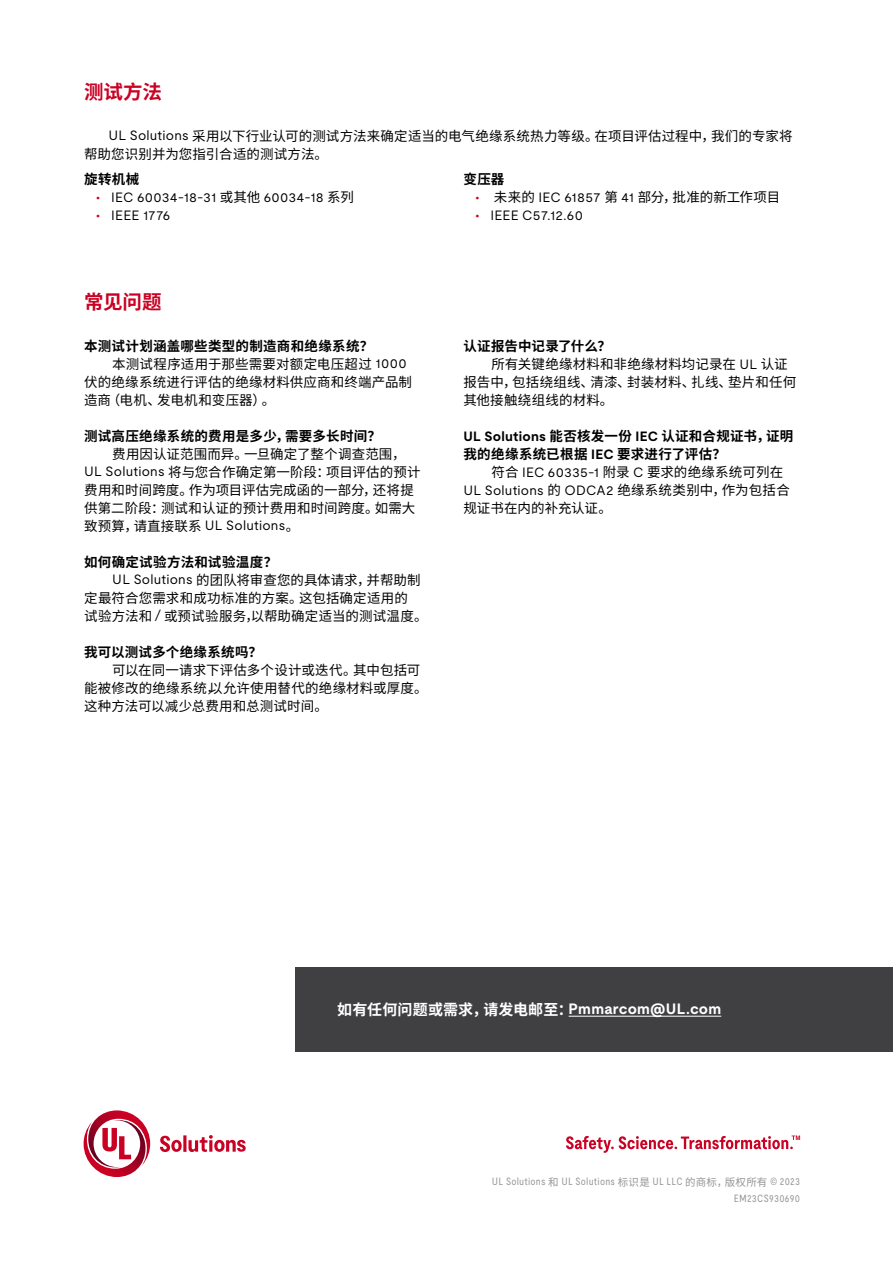
<style>
.page{position:relative;width:893px;height:1263px;background:#fff}
.page>*{position:absolute;margin:0;border:0;box-sizing:border-box;transform-origin:0 0}
.t1{font:700 19.5px "Noto Sans SC";letter-spacing:-.005em;color:#ca0123}
.t2{font:700 15px "Noto Sans SC";letter-spacing:.01em;color:#fff}
.t3{font:13.5px/18px "Noto Sans SC";letter-spacing:.01em;color:#000}
.t4{font:700 13.5px/18px "Noto Sans SC";letter-spacing:.02em;color:#000}
.t5{font:13.5px "UL Moderat";letter-spacing:.02em;color:#000}
.t6{font:condensed 10.5px/16.5px "UL Moderat";letter-spacing:.02em;color:#939598;text-align:right}
.s1{font-family:"UL Moderat"}
.s2{color:#ca0123}
.s3{font-family:"Noto Sans SC"}
.s4{font-family:"UL Moderat";color:#ca0123}
.s5{font-family:"Noto Sans SC";font-stretch:normal}
</style>
<div class="page">
<div style="left:295px;top:967px;width:598px;height:85px;background:#404042"></div>
<hr style="left:569px;top:1016px;width:152px;height:1px;background:#fff">
<svg style="left:84px;top:1110px;width:162px;height:67px"></svg>
<svg style="left:566px;top:1135px;width:234px;height:18px"></svg>
<h1 class="t1" style="left:84px;top:81px;width:79px">测试方法</h1>
<p class="t3" style="left:84px;top:127px;width:710px;text-indent:24px"><span class="s1">UL Solutions</span> 采用以下行业认可的测试方法来确定适当的电气绝缘系统热力等级。在项目评估过程中，我们的专家将帮助您识别并为您指引合适的测试方法。</p>
<p class="t4" style="left:84px;top:171px;width:57px">旋转机械</p>
<p class="t5" style="left:96px;top:187px;width:259px"><span class="s2">•</span> IEC 60034-18-31 <span class="s3">或其他</span> 60034-18 <span class="s3">系列</span></p>
<p class="t5" style="left:96px;top:205px;width:76px"><span class="s2">•</span> IEEE 1776</p>
<h1 class="t1" style="left:84px;top:291px;width:79px">常见问题</h1>
<p class="t4" style="left:84px;top:337px;width:291px">本测试计划涵盖哪些类型的制造商和绝缘系统？</p>
<p class="t3" style="left:112px;top:355px;width:296px">本测试程序适用于那些需要对额定电压超过 <span class="s1">1000</span></p>
<p class="t3" style="left:84px;top:373px;width:329px">伏的绝缘系统进行评估的绝缘材料供应商和终端产品制</p>
<p class="t3" style="left:84px;top:391px;width:193px">造商（电机、发电机和变压器）。</p>
<p class="t4" style="left:84px;top:427px;width:298px">测试高压绝缘系统的费用是多少，需要多长时间？</p>
<p class="t3" style="left:84px;top:445px;width:338px;text-indent:28px">费用因认证范围而异。一旦确定了整个调查范围，<br><span class="s1">UL Solutions</span> 将与您合作确定第一阶段：项目评估的预计费用和时间跨度。作为项目评估完成函的一部分，还将提供第二阶段：测试和认证的预计费用和时间跨度。如需大</p>
<p class="t5" style="left:84px;top:515px;width:217px"><span class="s3">致预算，请直接联系</span> UL Solutions<span class="s3">。</span></p>
<p class="t4" style="left:84px;top:553px;width:195px">如何确定试验方法和试验温度？</p>
<p class="t3" style="left:112px;top:571px;width:310px"><span class="s1">UL Solutions</span> 的团队将审查您的具体请求，并帮助制</p>
<p class="t3" style="left:84px;top:589px;width:325px">定最符合您需求和成功标准的方案。这包括确定适用的</p>
<p class="t3" style="left:84px;top:607px;width:345px">试验方法和 <span class="s1">/</span> 或预试验服务，以帮助确定适当的测试温度。</p>
<p class="t4" style="left:84px;top:643px;width:179px">我可以测试多个绝缘系统吗？</p>
<p class="t3" style="left:84px;top:661px;width:345px;text-indent:28px">可以在同一请求下评估多个设计或迭代。其中包括可能被修改的绝缘系统，以允许使用替代的绝缘材料或厚度。这种方法可以减少总费用和总测试时间。</p>
<p class="t4" style="left:463px;top:171px;width:42px">变压器</p>
<p class="t3" style="left:475px;top:189px;width:306px"><span class="s4">•</span> 未来的 <span class="s1">IEC 61857</span> 第 <span class="s1">41</span> 部分，批准的新工作项目</p>
<p class="t5" style="left:475px;top:205px;width:109px"><span class="s2">•</span> IEEE C57.12.60</p>
<p class="t4" style="left:463px;top:337px;width:149px">认证报告中记录了什么？</p>
<p class="t3" style="left:491px;top:355px;width:298px">所有关键绝缘材料和非绝缘材料均记录在 <span class="s1">UL</span> 认证</p>
<p class="t3" style="left:463px;top:373px;width:334px">报告中，包括绕组线、清漆、封装材料、扎线、垫片和任何</p>
<p class="t3" style="left:463px;top:391px;width:152px">其他接触绕组线的材料。</p>
<p class="t4" style="left:463px;top:427px;width:331px"><span class="s1">UL Solutions</span> 能否核发一份 <span class="s1">IEC</span> 认证和合规证书，证明我的绝缘系统已根据 <span class="s1">IEC</span> 要求进行了评估？</p>
<p class="t3" style="left:491px;top:463px;width:293px">符合 <span class="s1">IEC 60335-1</span> 附录 <span class="s1">C</span> 要求的绝缘系统可列在</p>
<p class="t5" style="left:463px;top:479px;width:328px">UL Solutions <span class="s3">的</span> ODCA2 <span class="s3">绝缘系统类别中，作为包括合</span></p>
<p class="t3" style="left:463px;top:499px;width:150px">规证书在内的补充认证。</p>
<p class="t2" style="left:337px;top:1001px;width:386px">如有任何问题或需求，请发电邮至：<span class="s1">Pmmarcom@UL.com</span></p>
<p class="t6" style="left:492px;top:1173px;width:310px">UL Solutions <span class="s5">和</span> UL Solutions <span class="s5">标识是</span> UL LLC <span class="s5">的商标，版权所有</span> © 2023<br>EM23CS930690</p>
</div>
